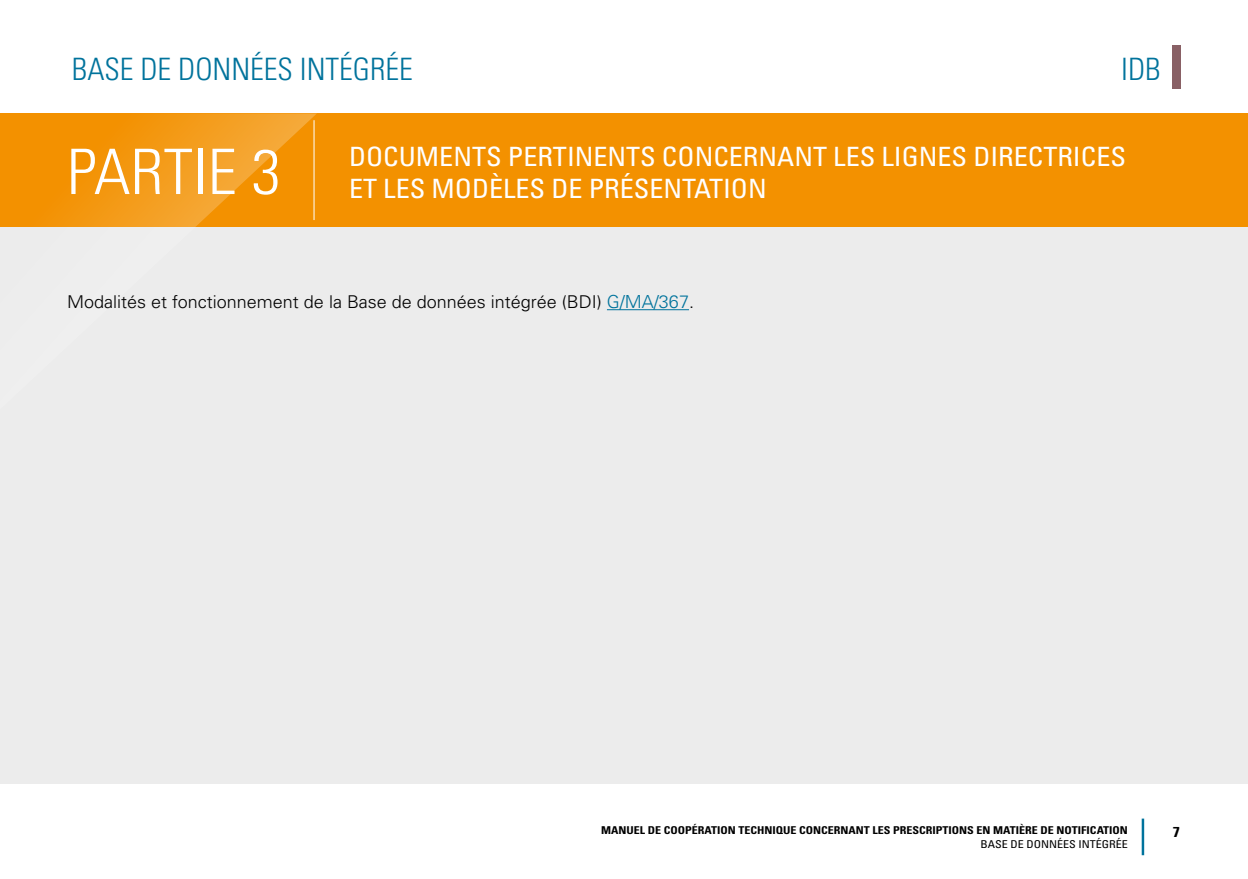
<style>
.page{position:relative;width:1248px;height:879px;background:#fff}
.page>*{position:absolute;margin:0;border:0;box-sizing:border-box;transform-origin:0 0}
.t1{font:300 condensed 62.8px "Univers LT Std";color:#fff;scale:1.05 1}
.t2{font:300 condensed 30.8px "Univers LT Std";color:#00739c}
.t3{font:condensed 26.6px "Univers LT Std";color:#fff;scale:1.05 1}
.t4{font:300 17.6px "Univers LT Std";color:#000}
.t5{font:700 condensed 14.4px "Univers LT Std";color:#000;scale:1.11 1}
.t6{font:700 condensed 10.8px "Univers LT Std";color:#000;scale:1.11 1}
.t7{font:condensed 10.8px "Univers LT Std";color:#000;scale:1.11 1}
.s1{font-size:18px;color:#00739c}
</style>
<div class="page">
<div style="left:0;top:227px;width:1247px;height:557px;background:#ececec"></div>
<hr style="left:1141px;top:818px;width:2px;height:37px;background:#00739c">
<div style="left:0;top:113px;width:1247px;height:114px;background:#f39100"></div>
<svg style="left:59px;top:113px;width:258px;height:114px"></svg>
<div style="left:1171px;top:45px;width:9px;height:44px;background:#896065"></div>
<hr style="left:607px;top:309px;width:82px;height:1px;background:#00739c">
<h2 class="t2" style="left:72px;top:51px;width:342px">BASE DE DONNÉES INTÉGRÉE</h2>
<h2 class="t2" style="left:1121px;top:51px;width:41px">IDB</h2>
<h1 class="t1" style="left:67px;top:134px;width:205px">PARTIE 3</h1>
<h3 class="t3" style="left:349px;top:140px;width:741px">DOCUMENTS PERTINENTS CONCERNANT LES LIGNES DIRECTRICES</h3>
<h3 class="t3" style="left:349px;top:172px;width:399px">ET LES MODÈLES DE PRÉSENTATION</h3>
<h3 class="t4" style="left:67px;top:291px;width:628px">Modalités et fonctionnement de la Base de données intégrée (BDI) <span class="s1">G/MA/367</span>.</h3>
<p class="t6" style="left:601px;top:823px;width:476px">MANUEL DE COOPÉRATION TECHNIQUE CONCERNANT LES PRESCRIPTIONS EN MATIÈRE DE NOTIFICATION</p>
<p class="t7" style="left:980px;top:838px;width:134px">BASE DE DONNÉES INTÉGRÉE</p>
<h3 class="t5" style="left:1172px;top:823px;width:8px">7</h3>
</div>
